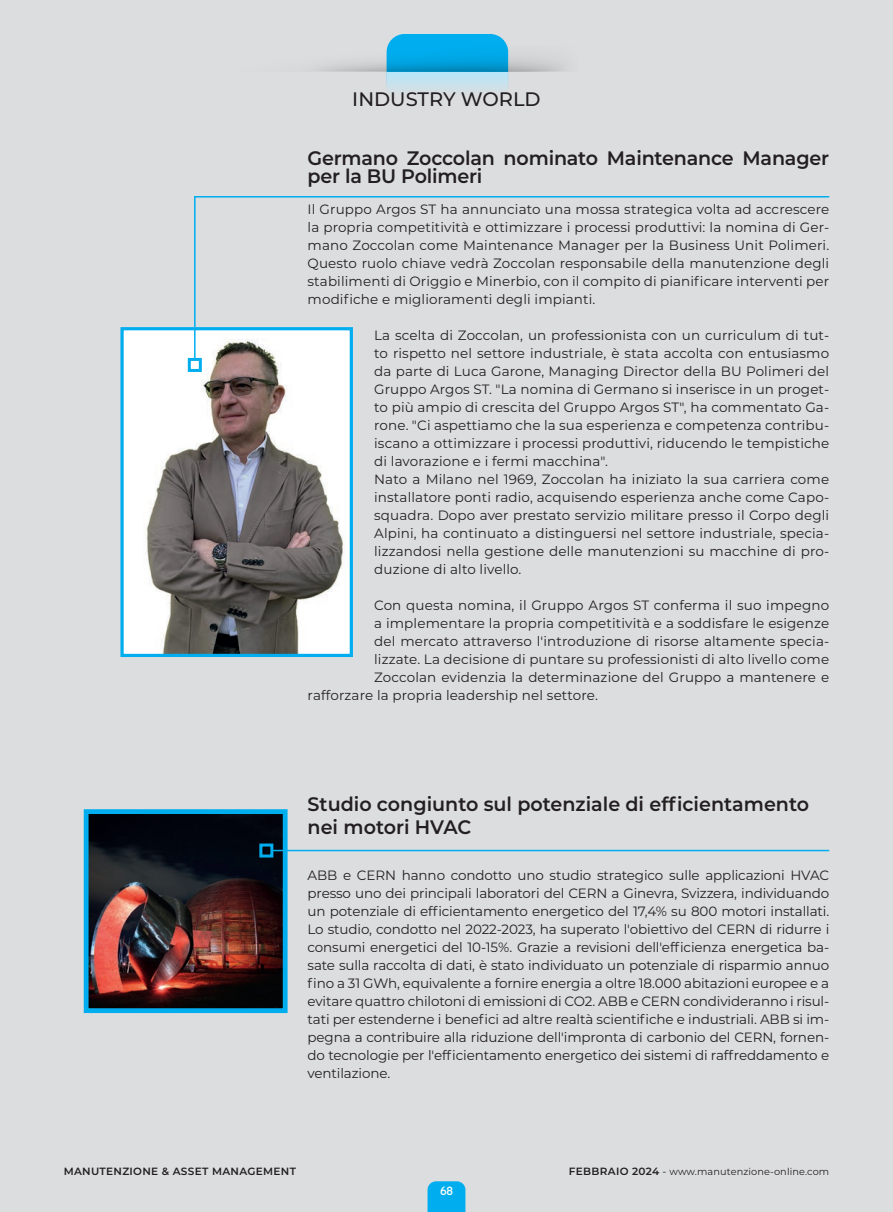
<style>
.page{position:relative;width:893px;height:1212px;background:#dcdddf}
.page>*{position:absolute;margin:0;border:0;box-sizing:border-box;transform-origin:0 0}
.titolo_testo_INDUSTR{font:600 19.5px/18px "Montserrat";letter-spacing:-.01em;color:#231f20}
.t1{font:500 19.5px "Montserrat";color:#231f20}
.testo_INDUSTRY{font:13.5px/18px "Montserrat";letter-spacing:.01em;color:#231f20;text-align:justify}
.t2{font:700 12px "Aaux Pro";color:#fff}
.t3{font:600 10.5px "Montserrat";letter-spacing:.03em;color:#231f20}
.t4{font:9.75px "Montserrat";letter-spacing:.01em;color:#231f20}
.s1{font-weight:600;font-size:10.5px}
.s2{font-size:10.5px}
</style>
<div class="page">
<img style="left:124px;top:331px;width:225px;height:322px">
<div style="left:120px;top:327px;width:233px;height:330px;border:3px solid #00aeef"></div>
<hr style="left:194px;top:196px;width:635px;height:1px;background:#00aeef">
<hr style="left:194px;top:196px;width:2px;height:164px;background:#00aeef">
<div style="left:188px;top:358px;width:14px;height:14px;border:3px solid #00aeef"></div>
<div style="left:387px;top:34px;width:121px;height:68px;background:#00aeef;border-radius:18px"></div>
<div style="left:387px;top:72px;width:121px;height:30px;background:linear-gradient(to bottom,#b7e6f8,#e0dcdc)"></div>
<svg style="left:386px;top:45px;width:123px;height:28px"></svg>
<img style="left:315px;top:54px;width:250px;height:18px">
<svg style="left:427px;top:1181px;width:38px;height:31px"></svg>
<img style="left:90px;top:815px;width:192px;height:192px">
<div style="left:84px;top:809px;width:204px;height:204px;border:5px solid #00aeef"></div>
<hr style="left:271px;top:850px;width:558px;height:1px;background:#00aeef">
<div style="left:259px;top:843px;width:14px;height:14px;border:3px solid #00aeef"></div>
<p class="t1" style="left:352px;top:86px;width:190px">INDUSTRY WORLD</p>
<p class="titolo_testo_INDUSTR" style="left:308px;top:148px;width:523px">Germano Zoccolan nominato Maintenance Manager per la BU Polimeri</p>
<p class="testo_INDUSTRY" style="left:308px;top:200px;width:523px">Il Gruppo Argos ST ha annunciato una mossa strategica volta ad accrescere la propria competitività e ottimizzare i processi produttivi: la nomina di Ger&shy;mano Zoccolan come Maintenance Manager per la Business Unit Polimeri.<br>Questo ruolo chiave vedrà Zoccolan responsabile della manutenzione degli stabilimenti di Origgio e Minerbio, con il compito di pianificare interventi per modifiche e miglioramenti degli impianti.</p>
<p class="testo_INDUSTRY" style="left:374px;top:326px;width:456px">La scelta di Zoccolan, un professionista con un curriculum di tut&shy;to rispetto nel settore industriale, è stata accolta con entusiasmo da parte di Luca Garone, Managing Director della BU Polimeri del Gruppo Argos ST. "La nomina di Germano si inserisce in un proget&shy;to più ampio di crescita del Gruppo Argos ST", ha commentato Ga&shy;rone. "Ci aspettiamo che la sua esperienza e competenza contribu&shy;iscano a ottimizzare i processi produttivi, riducendo le tempistiche di lavorazione e i fermi macchina".</p>
<p class="testo_INDUSTRY" style="left:374px;top:470px;width:456px">Nato a Milano nel 1969, Zoccolan ha iniziato la sua carriera come installatore ponti radio, acquisendo esperienza anche come Capo&shy;squadra. Dopo aver prestato servizio militare presso il Corpo degli Alpini, ha continuato a distinguersi nel settore industriale, specia&shy;lizzandosi nella gestione delle manutenzioni su macchine di pro&shy;duzione di alto livello.</p>
<p class="testo_INDUSTRY" style="left:374px;top:596px;width:456px">Con questa nomina, il Gruppo Argos ST conferma il suo impegno</p>
<p class="testo_INDUSTRY" style="left:374px;top:614px;width:456px">a implementare la propria competitività e a soddisfare le esigenze</p>
<p class="testo_INDUSTRY" style="left:374px;top:632px;width:456px">del mercato attraverso l'introduzione di risorse altamente specia-</p>
<p class="testo_INDUSTRY" style="left:374px;top:650px;width:456px">lizzate. La decisione di puntare su professionisti di alto livello come</p>
<p class="testo_INDUSTRY" style="left:374px;top:668px;width:456px">Zoccolan evidenzia la determinazione del Gruppo a mantenere e</p>
<p class="testo_INDUSTRY" style="left:308px;top:686px;width:292px">rafforzare la propria leadership nel settore.</p>
<p class="titolo_testo_INDUSTR" style="left:308px;top:792px;width:503px;line-height:22.5px">Studio congiunto sul potenziale di efficientamento nei motori HVAC</p>
<p class="testo_INDUSTRY" style="left:308px;top:866px;width:523px">ABB e CERN hanno condotto uno studio strategico sulle applicazioni HVAC presso uno dei principali laboratori del CERN a Ginevra, Svizzera, individuando un potenziale di efficientamento energetico del 17,4% su 800 motori installati.<br>Lo studio, condotto nel 2022-2023, ha superato l'obiettivo del CERN di ridurre i consumi energetici del 10-15%. Grazie a revisioni dell'efficienza energetica ba&shy;sate sulla raccolta di dati, è stato individuato un potenziale di risparmio annuo fino a 31 GWh, equivalente a fornire energia a oltre 18.000 abitazioni europee e a evitare quattro chilotoni di emissioni di CO2. ABB e CERN condivideranno i risul&shy;tati per estenderne i benefici ad altre realtà scientifiche e industriali. ABB si im&shy;pegna a contribuire alla riduzione dell'impronta di carbonio del CERN, fornen&shy;do tecnologie per l'efficientamento energetico dei sistemi di raffreddamento e ventilazione.</p>
<p class="t3" style="left:64px;top:1164px;width:234px">MANUTENZIONE &amp; ASSET MANAGEMENT</p>
<p class="t2" style="left:440px;top:1183px;width:14px">68</p>
<p class="t4" style="left:569px;top:1165px;width:262px"><span class="s1">FEBBRAIO 2024</span> <span class="s2">-</span> www.manutenzione-online.com</p>
</div>
